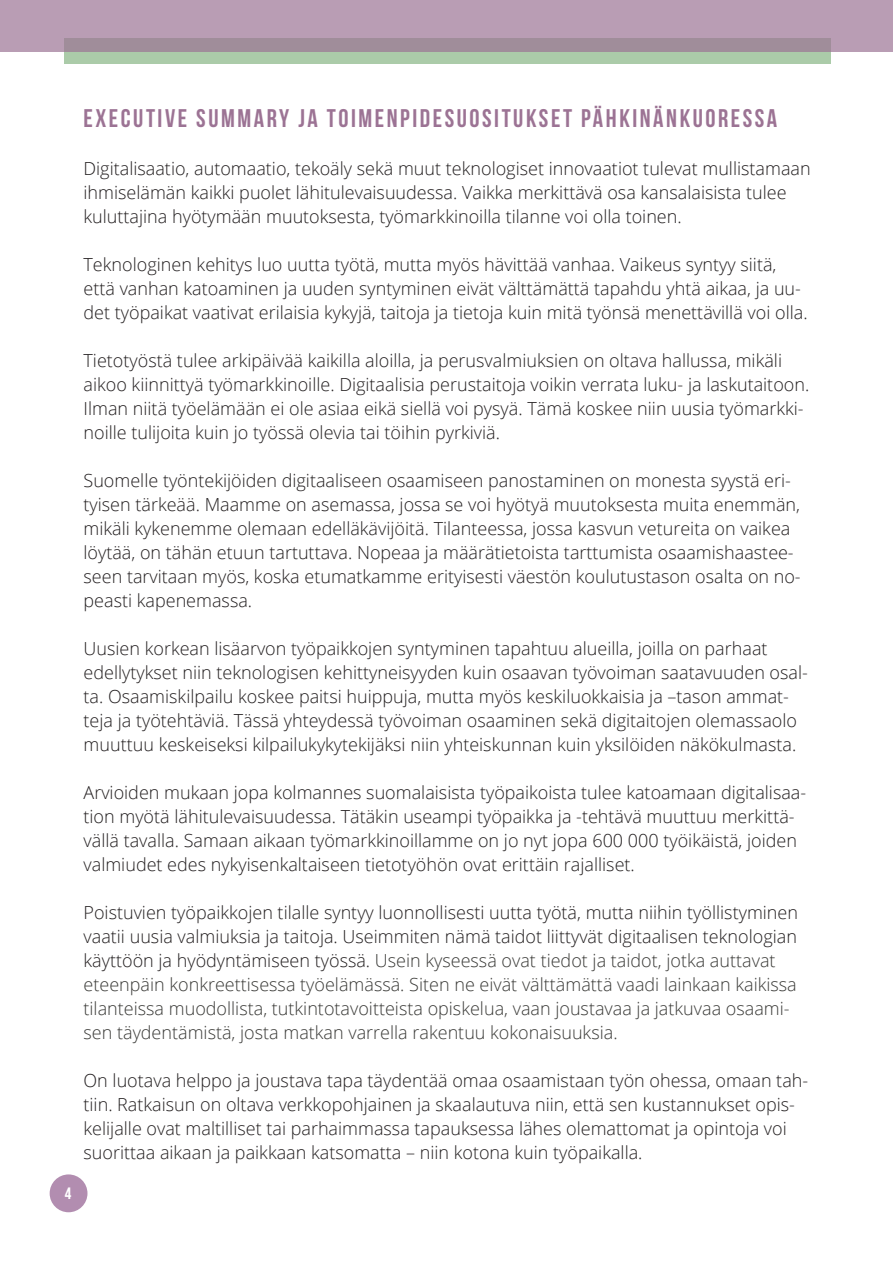
<style>
.page{position:relative;width:893px;height:1263px;background:#fff}
.page>*{position:absolute;margin:0;border:0;box-sizing:border-box;transform-origin:0 0}
.t1{font:25.5px "Bebas Neue";letter-spacing:.1em;color:#9c7394}
.t2{font:300 18px/24px "Open Sans";color:#231f20}
.t3{font:300 18px/24px "Open Sans";color:#3a3a37}
.t4{font:16.5px "Bebas Neue";color:#fff}
.s1{color:#231f20}
</style>
<div class="page">
<div style="left:50px;top:1174px;width:37px;height:38px;background:#b28db0;border-radius:50%"></div>
<div style="left:64px;top:38px;width:766px;height:26px;background:#abcba9"></div>
<div style="left:0;top:0;width:893px;height:51px;background:linear-gradient(to bottom,#c0a2bc,#a791a1)"></div>
<p class="t4" style="left:65px;top:1184px;width:8px">4</p>
<h1 class="t1" style="left:84px;top:104px;width:695px">EXECUTIVE SUMMARY JA TOIMENPIDESUOSITUKSET PÄHKINÄNKUORESSA</h1>
<p class="t2" style="left:84px;top:156px;width:729px">Digitalisaatio, automaatio, tekoäly sekä muut teknologiset innovaatiot tulevat mullistamaan ihmiselämän kaikki puolet lähitulevaisuudessa. Vaikka merkittävä osa kansalaisista tulee kuluttajina hyötymään muutoksesta, työmarkkinoilla tilanne voi olla toinen.</p>
<p class="t2" style="left:84px;top:252px;width:726px">Teknologinen kehitys luo uutta työtä, mutta myös hävittää vanhaa. Vaikeus syntyy siitä, että vanhan katoaminen ja uuden syntyminen eivät välttämättä tapahdu yhtä aikaa, ja uu&shy;det työpaikat vaativat erilaisia kykyjä, taitoja ja tietoja kuin mitä työnsä menettävillä voi olla.</p>
<p class="t2" style="left:84px;top:348px;width:727px">Tietotyöstä tulee arkipäivää kaikilla aloilla, ja perusvalmiuksien on oltava hallussa, mikäli aikoo kiinnittyä työmarkkinoille. Digitaalisia perustaitoja voikin verrata luku- ja laskutaitoon.<br>Ilman niitä työelämään ei ole asiaa eikä siellä voi pysyä. Tämä koskee niin uusia työmarkki&shy;noille tulijoita kuin jo työssä olevia tai töihin pyrkiviä.</p>
<p class="t2" style="left:84px;top:468px;width:719px">Suomelle työntekijöiden digitaaliseen osaamiseen panostaminen on monesta syystä eri&shy;tyisen tärkeää. Maamme on asemassa, jossa se voi hyötyä muutoksesta muita enemmän, mikäli kykenemme olemaan edelläkävijöitä. Tilanteessa, jossa kasvun vetureita on vaikea löytää, on tähän etuun tartuttava. Nopeaa ja määrätietoista tarttumista osaamishaastee&shy;seen tarvitaan myös, koska etumatkamme erityisesti väestön koulutustason osalta on no&shy;peasti kapenemassa.</p>
<p class="t2" style="left:84px;top:636px;width:726px">Uusien korkean lisäarvon työpaikkojen syntyminen tapahtuu alueilla, joilla on parhaat edellytykset niin teknologisen kehittyneisyyden kuin osaavan työvoiman saatavuuden osal&shy;ta. Osaamiskilpailu koskee paitsi huippuja, mutta myös keskiluokkaisia ja –tason ammat&shy;teja ja työtehtäviä. Tässä yhteydessä työvoiman osaaminen sekä digitaitojen olemassaolo muuttuu keskeiseksi kilpailukykytekijäksi niin yhteiskunnan kuin yksilöiden näkökulmasta.</p>
<p class="t2" style="left:84px;top:780px;width:724px">Arvioiden mukaan jopa kolmannes suomalaisista työpaikoista tulee katoamaan digitalisaa&shy;tion myötä lähitulevaisuudessa. Tätäkin useampi työpaikka ja -tehtävä muuttuu merkittä&shy;vällä tavalla. Samaan aikaan työmarkkinoillamme on jo nyt jopa 600 000 työikäistä, joiden valmiudet edes nykyisenkaltaiseen tietotyöhön ovat erittäin rajalliset.</p>
<p class="t3" style="left:84px;top:900px;width:716px"><span class="s1">Poistuvien työpaikkojen tilalle syntyy luonnollisesti uutta työtä, mutta niihin työllistyminen vaatii uusia valmiuksia ja taitoja. Useimmiten nämä taidot liittyvät digitaalisen teknologian käyttöön ja hyödyntämiseen työssä.</span> Usein kyseessä ovat tiedot ja taidot, jotka auttavat eteenpäin konkreettisessa työelämässä. Siten ne eivät välttämättä vaadi lainkaan kaikissa tilanteissa muodollista, tutkintotavoitteista opiskelua, vaan joustavaa ja jatkuvaa osaami&shy;sen täydentämistä, josta matkan varrella rakentuu kokonaisuuksia.</p>
<p class="t2" style="left:84px;top:1068px;width:726px">On luotava helppo ja joustava tapa täydentää omaa osaamistaan työn ohessa, omaan tah&shy;tiin. Ratkaisun on oltava verkkopohjainen ja skaalautuva niin, että sen kustannukset opis&shy;kelijalle ovat maltilliset tai parhaimmassa tapauksessa lähes olemattomat ja opintoja voi suorittaa aikaan ja paikkaan katsomatta – niin kotona kuin työpaikalla.</p>
</div>
